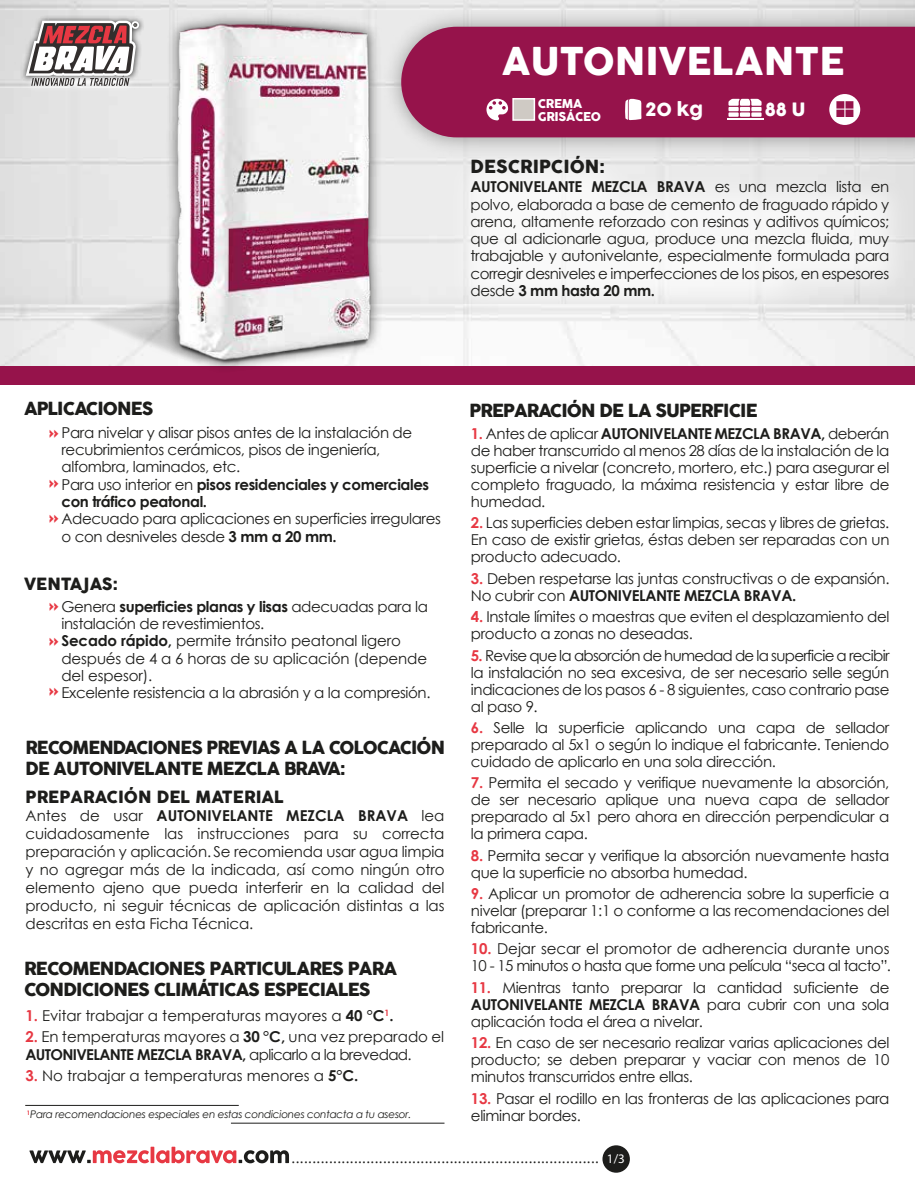
<style>
.page{position:relative;width:915px;height:1191px;background:#fff}
.page>*{position:absolute;margin:0;border:0;box-sizing:border-box;transform-origin:0 0}
.t1{font:37.5px "COCOGOOSE";color:#fff}
.t2{font:18px "COCOGOOSE";color:#fff}
.t3{font:17.7px/21.3px "COCOGOOSE";letter-spacing:-.05em;color:#1d1d1b}
.t4{font:17.7px "COCOGOOSE";color:#1d1d1b}
.t5{font:16.5px "COCOGOOSE";color:#1d1d1b}
.t6{font:15px/17px "Century Gothic";letter-spacing:-.025em;color:#1d1d1b;text-align:justify}
.t7{font:15px/17.2px "Century Gothic";color:#1d1d1b}
.t8{font:700 15px "Century Gothic";letter-spacing:-.025em;color:#1d1d1b}
.t9{font:900 15px "DIN";color:#e73843}
.t10{font:12px/12.8px "COCOGOOSE";letter-spacing:-.025em;color:#fff}
.t11{font:italic 10.5px "Century Gothic";letter-spacing:-.025em;color:#1d1d1b}
.s1{font-weight:700}
.s2{font-family:"DIN";font-weight:900;color:#e73843}
.s3{font-weight:400}
.s4{font-weight:700;color:#e73843}
.s5{font-family:"Myriad Pro";font-size:13.05px;color:#fff}
</style>
<div class="page">
<div style="left:0;top:366px;width:914px;height:19px;background:#96134b"></div>
<div style="left:602px;top:1145px;width:27px;height:27px;background:#1d1d1b;border-radius:50%"></div>
<svg style="left:29px;top:1146px;width:260px;height:17px"></svg>
<div style="left:424px;top:27px;width:490px;height:89px;background:#96134b"></div>
<div style="left:0;top:24px;width:121px;height:116px;background:#e1e1e1"></div>
<svg style="left:26px;top:21px;width:95px;height:65px"></svg>
<img style="left:424px;top:116px;width:490px;height:233px">
<hr style="left:25px;top:1105px;width:214px;height:1px;background:#1d1d1b">
<hr style="left:231px;top:1122px;width:213px;height:1px;background:#1d1d1b">
<img style="left:123px;top:0;width:301px;height:366px">
<img style="left:121px;top:4px;width:288px;height:364px">
<div style="left:512px;top:98px;width:23px;height:23px;background:#cfcac4;border:2px solid #fff"></div>
<svg style="left:486px;top:99px;width:22px;height:21px"></svg>
<svg style="left:829px;top:94px;width:30px;height:31px"></svg>
<svg style="left:624px;top:98px;width:17px;height:22px"></svg>
<hr style="left:726px;top:118px;width:37px;height:2px;background:#fff">
<svg style="left:728px;top:99px;width:33px;height:7px"></svg>
<div style="left:728px;top:112px;width:10px;height:5px;background:#fff"></div>
<div style="left:739px;top:112px;width:10px;height:5px;background:#fff"></div>
<div style="left:751px;top:112px;width:10px;height:5px;background:#fff"></div>
<hr style="left:728px;top:107px;width:10px;height:4px;background:#fff">
<hr style="left:739px;top:107px;width:10px;height:4px;background:#fff">
<hr style="left:751px;top:107px;width:10px;height:4px;background:#fff">
<h1 class="t1" style="left:501px;top:33px;width:344px">AUTONIVELANTE</h1>
<p class="t10" style="left:537px;top:97px;width:65px">CREMA<br>GRISÁCEO</p>
<p class="t2" style="left:645px;top:96px;width:59px">20 kg</p>
<p class="t2" style="left:764px;top:96px;width:42px">88 U</p>
<p class="t4" style="left:470px;top:153px;width:136px">DESCRIPCIÓN:</p>
<p class="t6" style="left:470px;top:178px;width:420px"><span class="s1">AUTONIVELANTE MEZCLA BRAVA</span> es una mezcla lista en polvo, elaborada a base de cemento de fraguado rápido y arena, altamente reforzado con resinas y aditivos químicos; que al adicionarle agua, produce una mezcla fluida, muy trabajable y autonivelante, especialmente formulada para corregir desniveles e imperfecciones de los pisos, en espesores desde <span class="s1">3 mm hasta 20 mm.</span></p>
<p class="t3" style="left:24px;top:398px;width:131px">APLICACIONES</p>
<p class="t6" style="left:49px;top:424px;width:365px"><span class="s2">»</span> Para nivelar y alisar pisos antes de la instalación de</p>
<p class="t6" style="left:61px;top:441px;width:320px">recubrimientos cerámicos, pisos de ingeniería,</p>
<p class="t6" style="left:61px;top:458px;width:180px">alfombra, laminados, etc.</p>
<p class="t8" style="left:61px;top:473px;width:369px"><span class="s3">Para uso interior en</span> pisos residenciales y comerciales</p>
<p class="t8" style="left:61px;top:490px;width:147px">con tráfico peatonal.</p>
<p class="t6" style="left:49px;top:510px;width:393px"><span class="s2">»</span> Adecuado para aplicaciones en superficies irregulares</p>
<p class="t6" style="left:61px;top:527px;width:276px">o con desniveles desde <span class="s1">3 mm a 20 mm.</span></p>
<p class="t9" style="left:49px;top:472px;width:12px">»</p>
<p class="t5" style="left:24px;top:571px;width:95px">VENTAJAS:</p>
<p class="t8" style="left:49px;top:595px;width:380px"><span class="s2">»</span> <span class="s3">Genera</span> superficies planas y lisas <span class="s3">adecuadas para la</span></p>
<p class="t6" style="left:61px;top:615px;width:204px">instalación de revestimientos.</p>
<p class="t6" style="left:49px;top:632px;width:353px"><span class="s2">»</span> <span class="s1">Secado rápido,</span> permite tránsito peatonal ligero</p>
<p class="t6" style="left:61px;top:649px;width:367px">después de 4 a 6 horas de su aplicación (depende</p>
<p class="t6" style="left:61px;top:666px;width:92px">del espesor).</p>
<p class="t6" style="left:61px;top:684px;width:370px">Excelente resistencia a la abrasión y a la compresión.</p>
<p class="t9" style="left:49px;top:681px;width:12px">»</p>
<p class="t3" style="left:25px;top:737px;width:421px">RECOMENDACIONES PREVIAS A LA COLOCACIÓN<br>DE AUTONIVELANTE MEZCLA BRAVA:</p>
<p class="t5" style="left:26px;top:784px;width:260px">PREPARACIÓN DEL MATERIAL</p>
<p class="t6" style="left:26px;top:806px;width:420px;line-height:18px">Antes de usar <span class="s1">AUTONIVELANTE MEZCLA BRAVA</span> lea cuidadosamente las instrucciones para su correcta preparación y aplicación. Se recomienda usar agua limpia y no agregar más de la indicada, así como ningún otro elemento ajeno que pueda interferir en la calidad del producto, ni seguir técnicas de aplicación distintas a las descritas en esta Ficha Técnica.</p>
<p class="t3" style="left:24px;top:958px;width:374px">RECOMENDACIONES PARTICULARES PARA<br>CONDICIONES CLIMÁTICAS ESPECIALES</p>
<p class="t7" style="left:25px;top:1006px;width:370px"><span class="s4">1.</span> Evitar trabajar a temperaturas mayores a <span class="s1">40 °C</span><sup>1</sup><span class="s1">.</span></p>
<p class="t7" style="left:25px;top:1028px;width:420px"><span class="s4">2.</span> En temperaturas mayores a <span class="s1">30 °C,</span> una vez preparado el<br><span class="s1">AUTONIVELANTE MEZCLA BRAVA,</span> aplicarlo a la brevedad.</p>
<p class="t7" style="left:25px;top:1067px;width:334px"><span class="s4">3.</span> No trabajar a temperaturas menores a <span class="s1">5°C.</span></p>
<p class="t11" style="left:27px;top:1107px;width:386px"><sup>1</sup>Para recomendaciones especiales en estas condiciones contacta a tu asesor.</p>
<p class="t3" style="left:469px;top:400px;width:289px">PREPARACIÓN DE LA SUPERFICIE</p>
<p class="t6" style="left:471px;top:425px;width:420px"><span class="s4">1.</span> Antes de aplicar <span class="s1">AUTONIVELANTE MEZCLA BRAVA,</span> deberán de haber transcurrido al menos 28 días de la instalación de la superficie a nivelar (concreto, mortero, etc.) para asegurar el completo fraguado, la máxima resistencia y estar libre de humedad.</p>
<p class="t6" style="left:471px;top:514px;width:420px"><span class="s4">2.</span> Las superficies deben estar limpias, secas y libres de grietas.<br>En caso de existir grietas, éstas deben ser reparadas con un producto adecuado.</p>
<p class="t6" style="left:471px;top:569px;width:420px"><span class="s4">3.</span> Deben respetarse las juntas constructivas o de expansión.<br>No cubrir con <span class="s1">AUTONIVELANTE MEZCLA BRAVA.</span></p>
<p class="t6" style="left:471px;top:608px;width:420px"><span class="s4">4.</span> Instale límites o maestras que eviten el desplazamiento del producto a zonas no deseadas.</p>
<p class="t6" style="left:471px;top:646px;width:420px"><span class="s4">5.</span> Revise que la absorción de humedad de la superficie a recibir la instalación no sea excesiva, de ser necesario selle según indicaciones de los pasos 6 - 8 siguientes, caso contrario pase al paso 9.</p>
<p class="t6" style="left:471px;top:719px;width:420px"><span class="s4">6.</span> Selle la superficie aplicando una capa de sellador preparado al 5x1 o según lo indique el fabricante. Teniendo cuidado de aplicarlo en una sola dirección.</p>
<p class="t6" style="left:471px;top:774px;width:420px"><span class="s4">7.</span> Permita el secado y verifique nuevamente la absorción, de ser necesario aplique una nueva capa de sellador preparado al 5x1 pero ahora en dirección perpendicular a la primera capa.</p>
<p class="t6" style="left:471px;top:846px;width:420px"><span class="s4">8.</span> Permita secar y verifique la absorción nuevamente hasta que la superficie no absorba humedad.</p>
<p class="t6" style="left:471px;top:885px;width:420px"><span class="s4">9.</span> Aplicar un promotor de adherencia sobre la superficie a nivelar (preparar 1:1 o conforme a las recomendaciones del fabricante.</p>
<p class="t6" style="left:471px;top:940px;width:421px"><span class="s4">10.</span> Dejar secar el promotor de adherencia durante unos<br>10 - 15 minutos o hasta que forme una película “seca al tacto”.</p>
<p class="t6" style="left:471px;top:978px;width:420px"><span class="s4">11.</span> Mientras tanto preparar la cantidad suficiente de <span class="s1">AUTONIVELANTE MEZCLA BRAVA</span> para cubrir con una sola aplicación toda el área a nivelar.</p>
<p class="t6" style="left:471px;top:1034px;width:420px"><span class="s4">12.</span> En caso de ser necesario realizar varias aplicaciones del producto; se deben preparar y vaciar con menos de 10 minutos transcurridos entre ellas.</p>
<p class="t6" style="left:471px;top:1089px;width:420px"><span class="s4">13.</span> Pasar el rodillo en las fronteras de las aplicaciones para eliminar bordes.</p>
<p class="t6" style="left:291px;top:1149px;width:335px">.......................................................................... <span class="s5">1/3</span></p>
</div>
